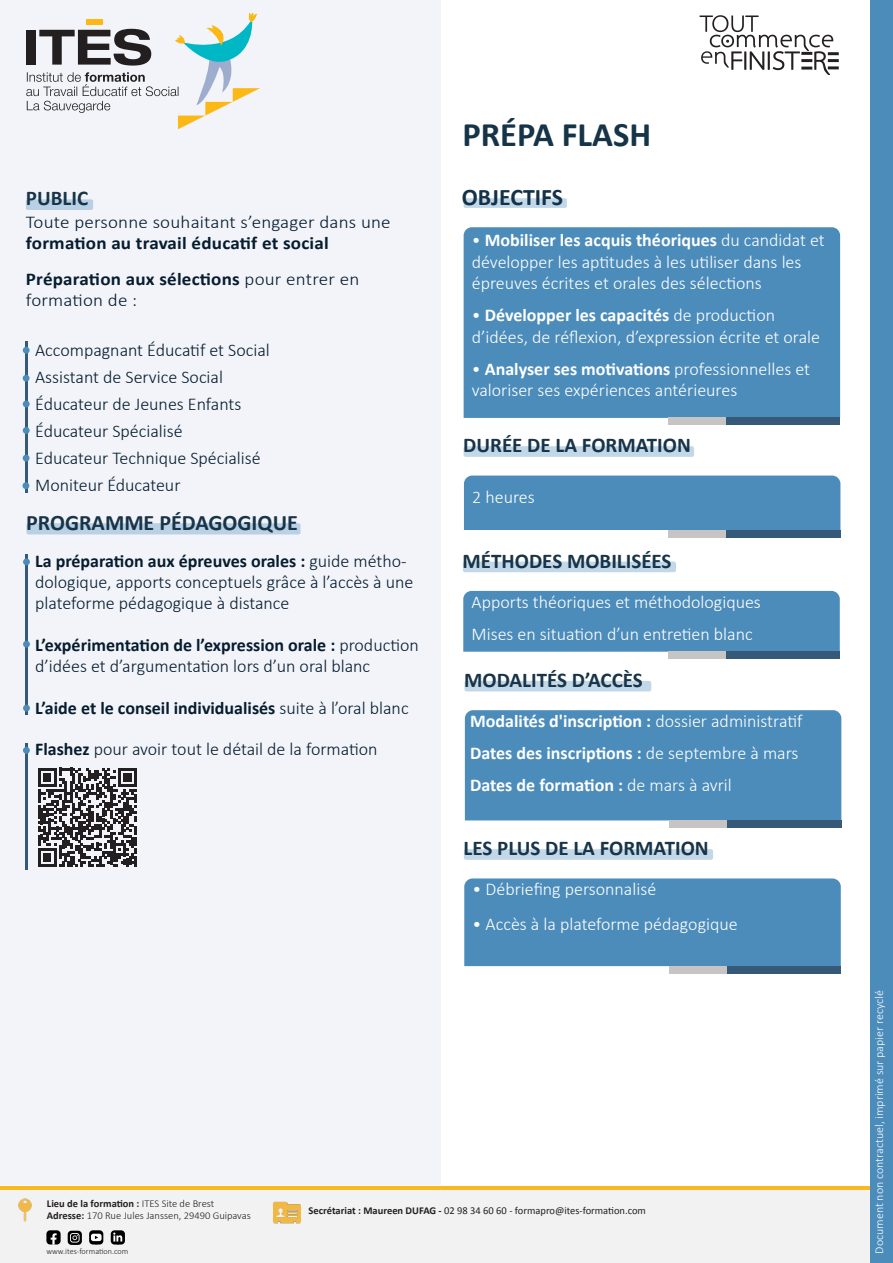
<style>
.page{position:relative;width:893px;height:1263px;background:#fff}
.page>*{position:absolute;margin:0;border:0;box-sizing:border-box;transform-origin:0 0}
.t1{font:700 34.5px "Calibri";color:#163448}
.t2{font:700 23.85px "Calibri";color:#133248}
.t3{font:700 22.05px "Calibri";color:#173448}
.t4{font:700 21px "Calibri";color:#173448}
.t5{font:300 18px/21.6px "Calibri";color:#fff}
.t6{font:300 18px/27px "Calibri";color:#061c2f}
.t7{font:700 18px/32.1px "Calibri";color:#fff}
.t8{font:700 18px/36px "Calibri";color:#061c2f;scale:1.06 1}
.t9{font:300 18px "Calibri";color:#061c2f;scale:1.06 1}
.t10{font:700 18px "Calibri";color:#061c2f}
.t11{font:300 12px "Calibri";color:#fff}
.t12{font:300 10.5px/12px "Calibri";color:#231f20}
.t13{font:10.5px "Calibri";color:#231f20}
.t14{font:300 8.25px "Calibri";color:#231f20}
.s1{font-weight:300}
.s2{font-weight:700}
</style>
<div class="page">
<div style="left:0;top:0;width:441px;height:1185px;background:#f2f4f9"></div>
<hr style="left:0;top:1186px;width:893px;height:3px;background:#fcb814">
<div style="left:0;top:1189px;width:893px;height:74px;background:#f2f2f2"></div>
<img style="left:18px;top:1198px;width:14px;height:24px">
<img style="left:273px;top:1201px;width:27px;height:23px">
<svg style="left:26px;top:13px;width:234px;height:116px"></svg>
<div style="left:870px;top:0;width:23px;height:1263px;background:#4c8cbb"></div>
<div style="left:26px;top:199px;width:67px;height:11px;background:#bad0e4;border-radius:2px"></div>
<div style="left:464px;top:198px;width:103px;height:10px;background:#c2d8e8;border-radius:2px"></div>
<div style="left:464px;top:227px;width:376px;height:191px;background:#4c8cbb"></div>
<div style="left:26px;top:523px;width:275px;height:11px;background:#bad0e4;border-radius:2px"></div>
<hr style="left:25px;top:554px;width:3px;height:161px;background:#365978">
<div style="left:23px;top:558px;width:7px;height:7px;background:#4c8cbb;border-radius:50%"></div>
<div style="left:23px;top:641px;width:7px;height:6px;background:#4c8cbb;border-radius:50%"></div>
<div style="left:23px;top:705px;width:7px;height:6px;background:#4c8cbb;border-radius:50%"></div>
<img style="left:699px;top:15px;width:140px;height:60px">
<hr style="left:25px;top:743px;width:3px;height:126px;background:#365978">
<div style="left:23px;top:747px;width:7px;height:7px;background:#4c8cbb;border-radius:50%"></div>
<hr style="left:25px;top:341px;width:2px;height:151px;background:#365978">
<div style="left:23px;top:347px;width:7px;height:7px;background:#4c8cbb;border-radius:50%"></div>
<div style="left:23px;top:401px;width:7px;height:6px;background:#4c8cbb;border-radius:50%"></div>
<div style="left:23px;top:427px;width:7px;height:7px;background:#4c8cbb;border-radius:50%"></div>
<div style="left:23px;top:375px;width:7px;height:7px;background:#4c8cbb;border-radius:50%"></div>
<div style="left:23px;top:455px;width:7px;height:6px;background:#4c8cbb;border-radius:50%"></div>
<div style="left:22px;top:482px;width:7px;height:7px;background:#4c8cbb;border-radius:50%"></div>
<div style="left:725px;top:417px;width:115px;height:8px;background:#365978"></div>
<div style="left:668px;top:417px;width:57px;height:8px;background:#c6c5c4"></div>
<div style="left:463px;top:591px;width:377px;height:61px;background:#4c8cbb"></div>
<div style="left:463px;top:562px;width:213px;height:10px;background:#c2d8e8;border-radius:2px"></div>
<div style="left:725px;top:652px;width:115px;height:7px;background:#365978"></div>
<div style="left:668px;top:652px;width:57px;height:7px;background:#c6c5c4"></div>
<div style="left:465px;top:710px;width:376px;height:110px;background:#4c8cbb"></div>
<div style="left:464px;top:681px;width:187px;height:10px;background:#c2d8e8;border-radius:2px"></div>
<div style="left:727px;top:820px;width:114px;height:8px;background:#365978"></div>
<div style="left:669px;top:820px;width:58px;height:8px;background:#c6c5c4"></div>
<div style="left:464px;top:476px;width:376px;height:54px;background:#4c8cbb"></div>
<div style="left:464px;top:446px;width:230px;height:11px;background:#c2d8e8;border-radius:2px"></div>
<div style="left:726px;top:530px;width:114px;height:7px;background:#365978"></div>
<div style="left:668px;top:530px;width:58px;height:7px;background:#c6c5c4"></div>
<div style="left:464px;top:878px;width:377px;height:88px;background:#4c8cbb"></div>
<div style="left:464px;top:849px;width:249px;height:11px;background:#c2d8e8;border-radius:2px"></div>
<div style="left:726px;top:966px;width:115px;height:8px;background:#365978"></div>
<div style="left:669px;top:966px;width:57px;height:8px;background:#c6c5c4"></div>
<svg style="left:38px;top:768px;width:99px;height:99px"></svg>
<svg style="left:46px;top:1230px;width:15px;height:14px"></svg>
<svg style="left:68px;top:1231px;width:14px;height:14px"></svg>
<svg style="left:89px;top:1230px;width:14px;height:14px"></svg>
<svg style="left:111px;top:1230px;width:14px;height:14px"></svg>
<p class="t4" style="left:26px;top:183px;width:64px">PUBLIC</p>
<p class="t9" style="left:26px;top:211px;width:346px">Toute personne souhaitant s’engager dans une</p>
<p class="t8" style="left:26px;top:225px;width:316px">formation au travail éducatif et social<br>Préparation aux sélections <span class="s1">pour entrer en</span></p>
<p class="t9" style="left:26px;top:289px;width:107px">formation de :</p>
<p class="t6" style="left:35px;top:336px;width:236px">Accompagnant Éducatif et Social<br>Assistant de Service Social<br>Éducateur de Jeunes Enfants<br>Éducateur Spécialisé<br>Educateur Technique Spécialisé<br>Moniteur Éducateur</p>
<p class="t3" style="left:26px;top:507px;width:273px">PROGRAMME PÉDAGOGIQUE</p>
<p class="t6" style="left:35px;top:550px;width:380px;line-height:21px"><span class="s2">La préparation aux épreuves orales :</span> guide métho&shy;dologique, apports conceptuels grâce à l’accès à une plateforme pédagogique à distance</p>
<p class="t6" style="left:35px;top:634px;width:385px;line-height:21px"><span class="s2">L’expérimentation de l’expression orale :</span> production d’idées et d’argumentation lors d’un oral blanc</p>
<p class="t10" style="left:35px;top:695px;width:375px">L’aide et le conseil individualisés <span class="s1">suite à l’oral blanc</span></p>
<p class="t6" style="left:35px;top:736px;width:344px"><span class="s2">Flashez</span> pour avoir tout le détail de la formation</p>
<h1 class="t1" style="left:462px;top:110px;width:190px">PRÉPA FLASH</h1>
<h2 class="t2" style="left:462px;top:180px;width:103px">OBJECTIFS</h2>
<p class="t5" style="left:472px;top:229px;width:355px">• <span class="s2">Mobiliser les acquis théoriques</span> du candidat et développer les aptitudes à les utiliser dans les épreuves écrites et orales des sélections</p>
<p class="t5" style="left:472px;top:304px;width:350px">• <span class="s2">Développer les capacités</span> de production d’idées, de réflexion, d’expression écrite et orale</p>
<p class="t5" style="left:472px;top:358px;width:340px">• <span class="s2">Analyser ses motivations</span> professionnelles et valoriser ses expériences antérieures</p>
<p class="t4" style="left:463px;top:430px;width:229px">DURÉE DE LA FORMATION</p>
<p class="t5" style="left:472px;top:486px;width:64px">2 heures</p>
<p class="t4" style="left:463px;top:546px;width:210px">MÉTHODES MOBILISÉES</p>
<p class="t5" style="left:472px;top:586px;width:291px;line-height:32.1px">Apports théoriques et méthodologiques<br>Mises en situation d’un entretien blanc</p>
<p class="t4" style="left:464px;top:665px;width:180px">MODALITÉS D’ACCÈS</p>
<p class="t7" style="left:470px;top:704px;width:334px">Modalités d'inscription : <span class="s1">dossier administratif<br></span>Dates des inscriptions : <span class="s1">de septembre à mars<br></span>Dates de formation : <span class="s1">de mars à avril</span></p>
<p class="t4" style="left:464px;top:833px;width:247px">LES PLUS DE LA FORMATION</p>
<p class="t5" style="left:473px;top:878px;width:185px">• Débriefing personnalisé</p>
<p class="t5" style="left:473px;top:913px;width:267px">• Accès à la plateforme pédagogique</p>
<p class="t12" style="left:47px;top:1197px;width:205px"><span class="s2">Lieu de la formation :</span> ITES Site de Brest<br><span class="s2">Adresse:</span> 170 Rue Jules Janssen, 29490 Guipavas</p>
<p class="t13" style="left:309px;top:1203px;width:339px"><span class="s2">Secrétariat : Maureen DUFAG -</span> 02 98 34 60 60 - formapro@ites-formation.com</p>
<p class="t14" style="left:46px;top:1246px;width:84px">www.ites-formation.com</p>
<p class="t11" style="left:872px;top:1254px;width:265px;rotate:-90deg">Document non contractuel, imprimé sur papier recyclé</p>
</div>
